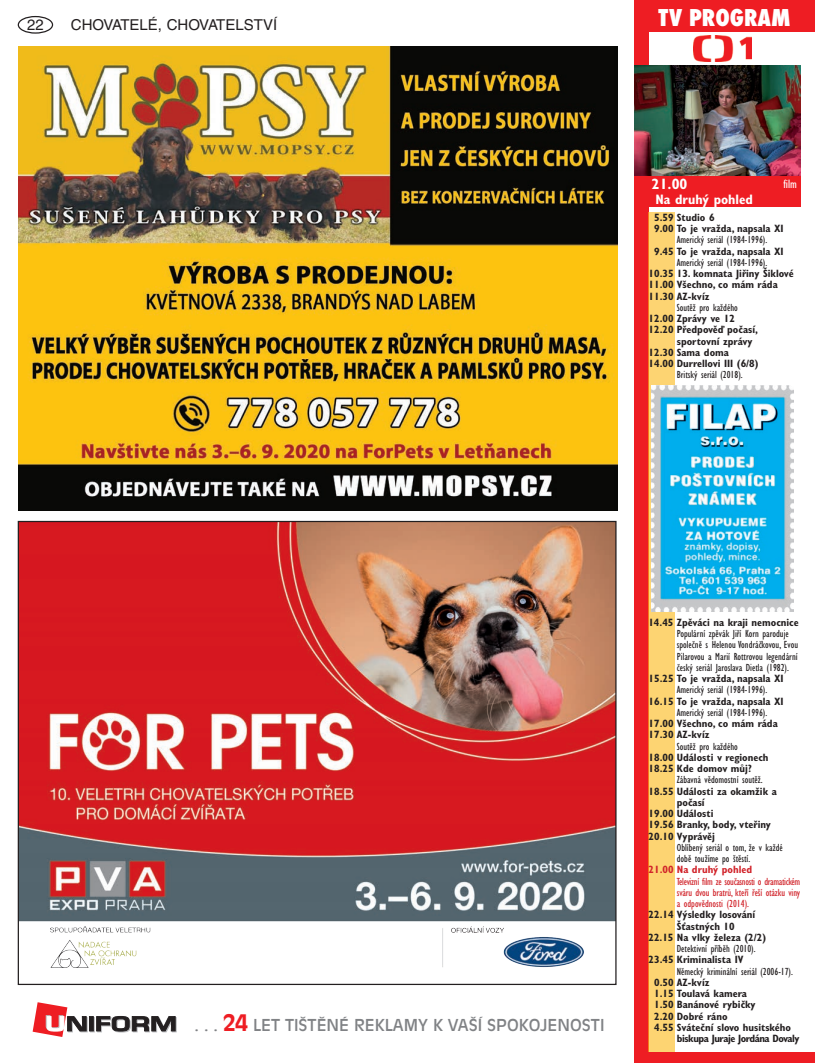
<style>
.page{position:relative;width:815px;height:1063px;background:#fff}
.page>*{position:absolute;margin:0;border:0;box-sizing:border-box;transform-origin:0 0}
.t1{font:800 condensed 22.5px "Futura";color:#fff}
.t2{font:16.25px "Antique Olive CE";color:#808285}
.t3{font:15px "Helvetica CE";color:#231f20}
.t4{font:700 condensed 15px "Gill Sans CE";color:#fff}
.t5{font:700 condensed 13.75px "Gill Sans CE";color:#fff}
.t6{font:condensed 12.5px "Gill Sans CE";color:#fff}
.t7{font:700 condensed 10.62px/11.2px "Gill Sans CE";color:#231f20}
.t8{font:condensed 10.62px/11.2px "Gill Sans CE";color:#231f20}
.t9{font:condensed 10.62px/11.2px "Gill Sans CE";letter-spacing:-.01em;color:#d1232a;text-align:justify}
.t10{font:700 condensed 10.62px "Gill Sans CE";letter-spacing:-.04em;color:#231f20}
.t11{font:700 condensed 10.62px "Gill Sans CE";color:#d1232a}
.s1{font-weight:700;font-size:22.5px;color:#ee1d23}
</style>
<div class="page">
<div style="left:18px;top:16px;width:35px;height:18px;border:1px solid #231f20;border-radius:50%"></div>
<svg style="left:90px;top:1017px;width:5px;height:15px"></svg>
<svg style="left:89px;top:1016px;width:5px;height:15px"></svg>
<svg style="left:96px;top:1016px;width:81px;height:16px"></svg>
<svg style="left:33px;top:1002px;width:55px;height:35px"></svg>
<div style="left:634px;top:0;width:181px;height:32px;background:#ee1d23"></div>
<div style="left:634px;top:175px;width:167px;height:32px;background:#ee1d23"></div>
<img style="left:694px;top:35px;width:58px;height:27px">
<div style="left:634px;top:0;width:14px;height:1063px;background:#ee1d23"></div>
<div style="left:634px;top:1052px;width:181px;height:11px;background:#ee1d23"></div>
<div style="left:648px;top:213px;width:27px;height:839px;background:#fdd472"></div>
<img style="left:634px;top:66px;width:167px;height:109px">
<img style="left:20px;top:523px;width:595px;height:445px">
<img style="left:19px;top:46px;width:599px;height:464px">
<img style="left:652px;top:385px;width:142px;height:227px">
<h3 class="t3" style="left:27px;top:16px;width:18px">22</h3>
<h3 class="t3" style="left:71px;top:16px;width:208px">CHOVATELÉ, CHOVATELSTVÍ</h3>
<h1 class="t1" style="left:659px;top:2px;width:133px">TV PROGRAM</h1>
<h3 class="t4" style="left:652px;top:175px;width:37px">21.00</h3>
<p class="t5" style="left:656px;top:191px;width:99px">Na druhý pohled</p>
<p class="t6" style="left:784px;top:176px;width:15px">film</p>
<p class="t7" style="left:654px;top:212px;width:131px">5.59 Studio 6<br>9.00 To je vražda, napsala XI</p>
<p class="t8" style="left:677px;top:234px;width:92px">Americký seriál (1984-1996).</p>
<p class="t7" style="left:654px;top:245px;width:131px">9.45 To je vražda, napsala XI</p>
<p class="t8" style="left:677px;top:257px;width:92px">Americký seriál (1984-1996).</p>
<p class="t7" style="left:649px;top:268px;width:147px">10.35 13. komnata Jiřiny Šiklové<br>11.00 Všechno, co mám ráda<br>11.30 AZ-kvíz</p>
<p class="t8" style="left:677px;top:302px;width:62px">Soutěž pro každého</p>
<p class="t7" style="left:649px;top:313px;width:88px">12.00 Zprávy ve 12</p>
<p class="t7" style="left:649px;top:324px;width:111px">12.20 Předpověď počasí,</p>
<p class="t7" style="left:677px;top:335px;width:77px">sportovní zprávy</p>
<p class="t7" style="left:649px;top:347px;width:82px">12.30 Sama doma</p>
<p class="t7" style="left:649px;top:358px;width:111px">14.00 Durrellovi III (6/8)</p>
<p class="t8" style="left:677px;top:369px;width:67px">Britský seriál (2018).</p>
<h2 class="t2" style="left:195px;top:1016px;width:411px">. . . <span class="s1">24</span> LET TIŠTĚNÉ REKLAMY K VAŠÍ SPOKOJENOSTI</h2>
<p class="t7" style="left:648px;top:617px;width:152px">14.45 Zpěváci na kraji nemocnice</p>
<p class="t8" style="left:677px;top:628px;width:123px">Populární zpěvák Jiří Korn paroduje společně s Helenou Vondráčkovou, Evou Pilarovou a Marií Rottrovou legendární český seriál Jaroslava Dietla (1982).</p>
<p class="t7" style="left:649px;top:673px;width:137px">15.25 To je vražda, napsala XI</p>
<p class="t8" style="left:677px;top:684px;width:92px">Americký seriál (1984-1996).</p>
<p class="t7" style="left:649px;top:695px;width:137px">16.15 To je vražda, napsala XI</p>
<p class="t8" style="left:677px;top:707px;width:92px">Americký seriál (1984-1996).</p>
<p class="t7" style="left:649px;top:718px;width:131px">17.00 Všechno, co mám ráda<br>17.30 AZ-kvíz</p>
<p class="t8" style="left:677px;top:741px;width:62px">Soutěž pro každého</p>
<p class="t7" style="left:649px;top:752px;width:121px">18.00 Události v regionech<br>18.25 Kde domov můj?</p>
<p class="t8" style="left:677px;top:774px;width:87px">Zábavná vědomostní soutěž.</p>
<p class="t7" style="left:649px;top:785px;width:130px">18.55 Události za okamžik a</p>
<p class="t7" style="left:677px;top:797px;width:29px">počasí</p>
<p class="t7" style="left:649px;top:808px;width:66px">19.00 Události</p>
<p class="t7" style="left:649px;top:819px;width:124px">19.56 Branky, body, vteřiny</p>
<p class="t7" style="left:649px;top:831px;width:68px">20.10 Vyprávěj</p>
<p class="t8" style="left:677px;top:842px;width:107px">Oblíbený seriál o tom, že v každé době toužíme po štěstí.</p>
<p class="t11" style="left:649px;top:864px;width:105px">21.00 Na druhý pohled</p>
<p class="t9" style="left:677px;top:876px;width:125px">Televizní film ze současnosti o dramatickém sváru dvou bratrů, kteří řeší otázku viny a odpovědnosti (2014).</p>
<p class="t7" style="left:649px;top:909px;width:108px">22.14 Výsledky losování</p>
<p class="t7" style="left:677px;top:921px;width:59px">Šťastných 10</p>
<p class="t7" style="left:648px;top:932px;width:119px">22.15 Na vlky železa (2/2)</p>
<p class="t8" style="left:677px;top:943px;width:80px">Detektivní příběh (2010).</p>
<p class="t7" style="left:649px;top:954px;width:96px">23.45 Kriminalista IV</p>
<p class="t8" style="left:677px;top:966px;width:118px">Německý kriminální seriál (2006-17).</p>
<p class="t7" style="left:654px;top:977px;width:57px">0.50 AZ-kvíz</p>
<p class="t7" style="left:654px;top:988px;width:94px">1.15 Toulavá kamera</p>
<p class="t7" style="left:654px;top:999px;width:103px">1.50 Banánové rybičky</p>
<p class="t7" style="left:654px;top:1011px;width:75px">2.20 Dobré ráno</p>
<p class="t7" style="left:654px;top:1022px;width:138px">4.55 Sváteční slovo husitského</p>
<p class="t10" style="left:677px;top:1032px;width:124px">biskupa Juraje Jordána Dovaly</p>
</div>
